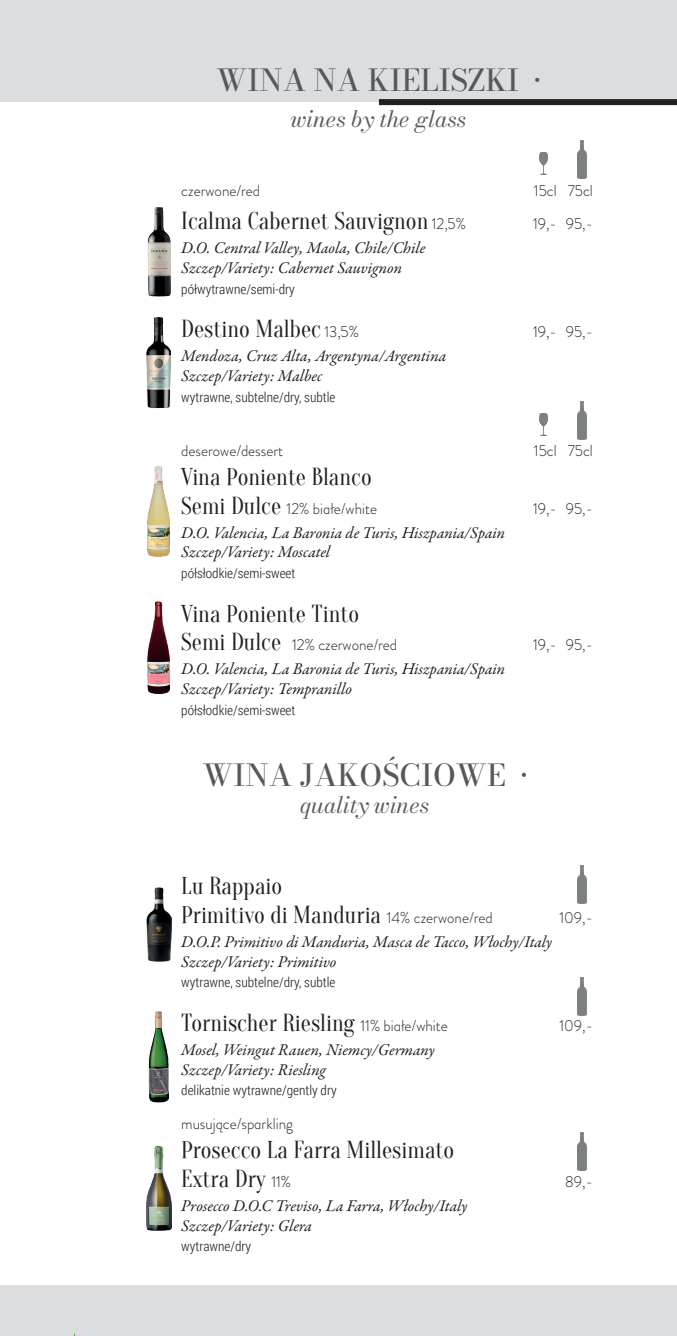
<style>
.page{position:relative;width:677px;height:1336px;background:#fff}
.page>*{position:absolute;margin:0;border:0;box-sizing:border-box;transform-origin:0 0}
.t1{font:30px "Bodoni Moda";color:#57585a}
.t2{font:24px/28.8px "Oranienbaum";color:#231f20;scale:.95 1}
.t3{font:italic 22.5px "Bodoni Moda";color:#595a5c}
.t4{font:italic 16.5px/19.8px "Garamond Premr Pro";color:#231f20}
.t5{font:300 15.75px "Brandon Grotesque";color:#231f20;scale:.95 1}
.t6{font:300 13.5px "Roboto Condensed";color:#231f20}
.s1{font-family:"Brandon Grotesque";font-weight:300;font-size:15.75px}
.s2{font-family:"Oranienbaum";font-weight:400;font-size:24px}
</style>
<div class="page">
<div style="left:0;top:0;width:9px;height:1335px;background:#dcdddf"></div>
<div style="left:9px;top:0;width:667px;height:1335px;background:#dcdddf"></div>
<div style="left:0;top:102px;width:9px;height:1182px;background:#fff"></div>
<div style="left:9px;top:102px;width:667px;height:1182px;background:#fff"></div>
<div style="left:378px;top:99px;width:298px;height:6px;background:#231f20"></div>
<img style="left:147px;top:207px;width:24px;height:89px">
<img style="left:148px;top:466px;width:21px;height:90px">
<img style="left:147px;top:601px;width:22px;height:92px">
<img style="left:146px;top:887px;width:25px;height:74px">
<img style="left:149px;top:1011px;width:19px;height:90px">
<img style="left:146px;top:1145px;width:25px;height:85px">
<img style="left:146px;top:317px;width:24px;height:91px">
<img style="left:577px;top:140px;width:9px;height:39px">
<img style="left:577px;top:401px;width:9px;height:38px">
<img style="left:577px;top:865px;width:9px;height:38px">
<img style="left:577px;top:977px;width:9px;height:38px">
<img style="left:577px;top:1132px;width:9px;height:38px">
<img style="left:539px;top:153px;width:8px;height:22px">
<img style="left:539px;top:414px;width:8px;height:21px">
<h1 class="t1" style="left:216px;top:60px;width:325px">WINA NA KIELISZKI •</h1>
<h3 class="t3" style="left:290px;top:104px;width:177px">wines by the glass</h3>
<p class="t5" style="left:181px;top:180px;width:84px">czerwone/red</p>
<p class="t5" style="left:533px;top:180px;width:63px">15cl 75cl</p>
<h2 class="t2" style="left:181px;top:207px;width:301px">Icalma Cabernet Sauvignon <span class="s1">12,5%</span></h2>
<p class="t5" style="left:532px;top:213px;width:64px">19,- 95,-</p>
<p class="t4" style="left:181px;top:239px;width:245px">D.O. Central Valley, Maola, Chile/Chile<br>Szczep/Variety: Cabernet Sauvignon</p>
<p class="t6" style="left:181px;top:279px;width:115px">półwytrawne/semi-dry</p>
<h2 class="t2" style="left:181px;top:315px;width:188px">Destino Malbec <span class="s1">13,5%</span></h2>
<p class="t5" style="left:532px;top:321px;width:64px">19,- 95,-</p>
<p class="t4" style="left:181px;top:347px;width:266px">Mendoza, Cruz Alta, Argentyna/Argentina<br>Szczep/Variety: Malbec</p>
<p class="t6" style="left:181px;top:387px;width:155px">wytrawne, subtelne/dry, subtle</p>
<p class="t5" style="left:181px;top:439px;width:109px">deserowe/dessert</p>
<p class="t5" style="left:533px;top:439px;width:63px">15cl 75cl</p>
<h2 class="t2" style="left:181px;top:462px;width:202px">Vina Poniente Blanco</h2>
<p class="t5" style="left:181px;top:497px;width:207px"><span class="s2">Semi Dulce</span> 12% białe/white</p>
<p class="t5" style="left:532px;top:497px;width:64px">19,- 95,-</p>
<p class="t4" style="left:181px;top:523px;width:325px">D.O. Valencia, La Baronia de Turis, Hiszpania/Spain<br>Szczep/Variety: Moscatel</p>
<p class="t6" style="left:181px;top:563px;width:116px">półsłodkie/semi-sweet</p>
<h2 class="t2" style="left:181px;top:599px;width:188px">Vina Poniente Tinto</h2>
<p class="t5" style="left:181px;top:634px;width:229px"><span class="s2">Semi Dulce</span> 12% czerwone/red</p>
<p class="t5" style="left:532px;top:634px;width:64px">19,- 95,-</p>
<p class="t4" style="left:181px;top:660px;width:325px">D.O. Valencia, La Baronia de Turis, Hiszpania/Spain<br>Szczep/Variety: Tempranillo</p>
<p class="t6" style="left:181px;top:700px;width:116px">półsłodkie/semi-sweet</p>
<h1 class="t1" style="left:202px;top:754px;width:325px">WINA JAKOŚCIOWE •</h1>
<h3 class="t3" style="left:300px;top:789px;width:130px">quality wines</h3>
<h2 class="t2" style="left:181px;top:871px;width:329px">Lu Rappaio<br>Primitivo di Manduria <span class="s1">14% czerwone/red</span></h2>
<p class="t5" style="left:559px;top:906px;width:37px">109,-</p>
<p class="t4" style="left:181px;top:932px;width:372px">D.O.P. Primitivo di Manduria, Masca de Tacco, Włochy/Italy<br>Szczep/Variety: Primitivo</p>
<p class="t6" style="left:181px;top:972px;width:155px">wytrawne, subtelne/dry, subtle</p>
<h2 class="t2" style="left:181px;top:1008px;width:282px">Tornischer Riesling <span class="s1">11% białe/white</span></h2>
<p class="t5" style="left:559px;top:1014px;width:37px">109,-</p>
<p class="t4" style="left:181px;top:1040px;width:255px">Mosel, Weingut Rauen, Niemcy/Germany<br>Szczep/Variety: Riesling</p>
<p class="t6" style="left:181px;top:1080px;width:157px">delikatnie wytrawne/gently dry</p>
<p class="t5" style="left:181px;top:1112px;width:119px">musujące/sparkling</p>
<h2 class="t2" style="left:181px;top:1135px;width:288px">Prosecco La Farra Millesimato<br>Extra Dry <span class="s1">11%</span></h2>
<p class="t5" style="left:565px;top:1170px;width:30px">89,-</p>
<p class="t4" style="left:181px;top:1196px;width:287px">Prosecco D.O.C Treviso, La Farra, Włochy/Italy<br>Szczep/Variety: Glera</p>
<p class="t6" style="left:181px;top:1236px;width:71px">wytrawne/dry</p>
</div>
